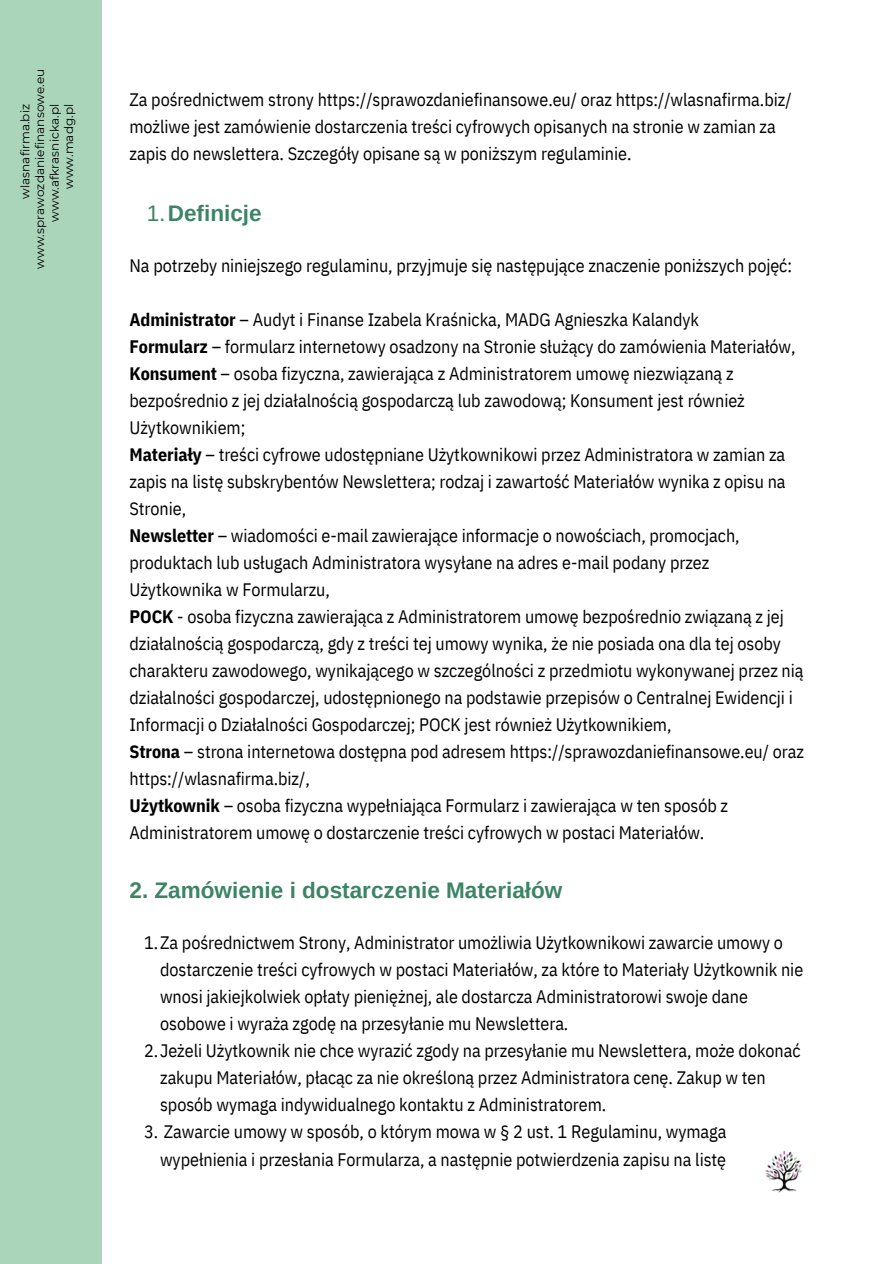
<style>
.page{position:relative;width:894px;height:1264px;background:#fff}
.page>*{position:absolute;margin:0;border:0;box-sizing:border-box;transform-origin:0 0}
.t1{font:700 22.5px "Arimo";color:#3d8465}
.t2{font:18px/27px "IBM Plex Sans Cond";letter-spacing:-.005em;color:#000}
.t3{font:12px "Montserrat";color:#000}
.s1{font-weight:400}
.s2{font-weight:700}
</style>
<div class="page">
<div style="left:0;top:0;width:101px;height:1263px;background:#aad5bb"></div>
<img style="left:765px;top:1150px;width:38px;height:43px">
<p class="t3" style="left:32px;top:268px;width:201px;rotate:-90deg">www.sprawozdaniefinansowe.eu</p>
<p class="t3" style="left:18px;top:199px;width:96px;rotate:-90deg">wlasnafirma.biz</p>
<p class="t3" style="left:47px;top:222px;width:119px;rotate:-90deg">www.afkrasnicka.pl</p>
<p class="t3" style="left:62px;top:189px;width:87px;rotate:-90deg">www.madg.pl</p>
<p class="t2" style="left:129px;top:85px;width:663px">Za pośrednictwem strony https://sprawozdaniefinansowe.eu/ oraz https://wlasnafirma.biz/ możliwe jest zamówienie dostarczenia treści cyfrowych opisanych na stronie w zamian za zapis do newslettera. Szczegóły opisane są w poniższym regulaminie.</p>
<p class="t1" style="left:147px;top:200px;width:116px"><span class="s1">1.</span>Definicje</p>
<p class="t2" style="left:129px;top:251px;width:664px">Na potrzeby niniejszego regulaminu, przyjmuje się następujące znaczenie poniższych pojęć:</p>
<p class="t2" style="left:129px;top:305px;width:675px"><span class="s2">Administrator</span> – Audyt i Finanse Izabela Kraśnicka, MADG Agnieszka Kalandyk<br><span class="s2">Formularz</span> – formularz internetowy osadzony na Stronie służący do zamówienia Materiałów, <span class="s2">Konsument</span> – osoba fizyczna, zawierająca z Administratorem umowę niezwiązaną z bezpośrednio z jej działalnością gospodarczą lub zawodową; Konsument jest również Użytkownikiem;<br><span class="s2">Materiały</span> – treści cyfrowe udostępniane Użytkownikowi przez Administratora w zamian za zapis na listę subskrybentów Newslettera; rodzaj i zawartość Materiałów wynika z opisu na Stronie,<br><span class="s2">Newsletter</span> – wiadomości e-mail zawierające informacje o nowościach, promocjach, produktach lub usługach Administratora wysyłane na adres e-mail podany przez Użytkownika w Formularzu,<br><span class="s2">POCK</span> - osoba fizyczna zawierająca z Administratorem umowę bezpośrednio związaną z jej działalnością gospodarczą, gdy z treści tej umowy wynika, że nie posiada ona dla tej osoby charakteru zawodowego, wynikającego w szczególności z przedmiotu wykonywanej przez nią działalności gospodarczej, udostępnionego na podstawie przepisów o Centralnej Ewidencji i Informacji o Działalności Gospodarczej; POCK jest również Użytkownikiem,<br><span class="s2">Strona</span> – strona internetowa dostępna pod adresem https://sprawozdaniefinansowe.eu/ oraz https://wlasnafirma.biz/,<br><span class="s2">Użytkownik</span> – osoba fizyczna wypełniająca Formularz i zawierająca w ten sposób z Administratorem umowę o dostarczenie treści cyfrowych w postaci Materiałów.</p>
<p class="t1" style="left:129px;top:877px;width:434px">2. Zamówienie i dostarczenie Materiałów</p>
<p class="t2" style="left:144px;top:929px;width:640px">1.Za pośrednictwem Strony, Administrator umożliwia Użytkownikowi zawarcie umowy o</p>
<p class="t2" style="left:160px;top:956px;width:644px">dostarczenie treści cyfrowych w postaci Materiałów, za które to Materiały Użytkownik nie</p>
<p class="t2" style="left:160px;top:983px;width:589px">wnosi jakiejkolwiek opłaty pieniężnej, ale dostarcza Administratorowi swoje dane</p>
<p class="t2" style="left:160px;top:1010px;width:409px">osobowe i wyraża zgodę na przesyłanie mu Newslettera.</p>
<p class="t2" style="left:144px;top:1037px;width:657px">2.Jeżeli Użytkownik nie chce wyrazić zgody na przesyłanie mu Newslettera, może dokonać</p>
<p class="t2" style="left:160px;top:1064px;width:607px">zakupu Materiałów, płacąc za nie określoną przez Administratora cenę. Zakup w ten</p>
<p class="t2" style="left:160px;top:1091px;width:447px">sposób wymaga indywidualnego kontaktu z Administratorem.</p>
<p class="t2" style="left:144px;top:1118px;width:583px;text-align:right">3. Zawarcie umowy w sposób, o którym mowa w § 2 ust. 1 Regulaminu, wymaga wypełnienia i przesłania Formularza, a następnie potwierdzenia zapisu na listę</p>
</div>
